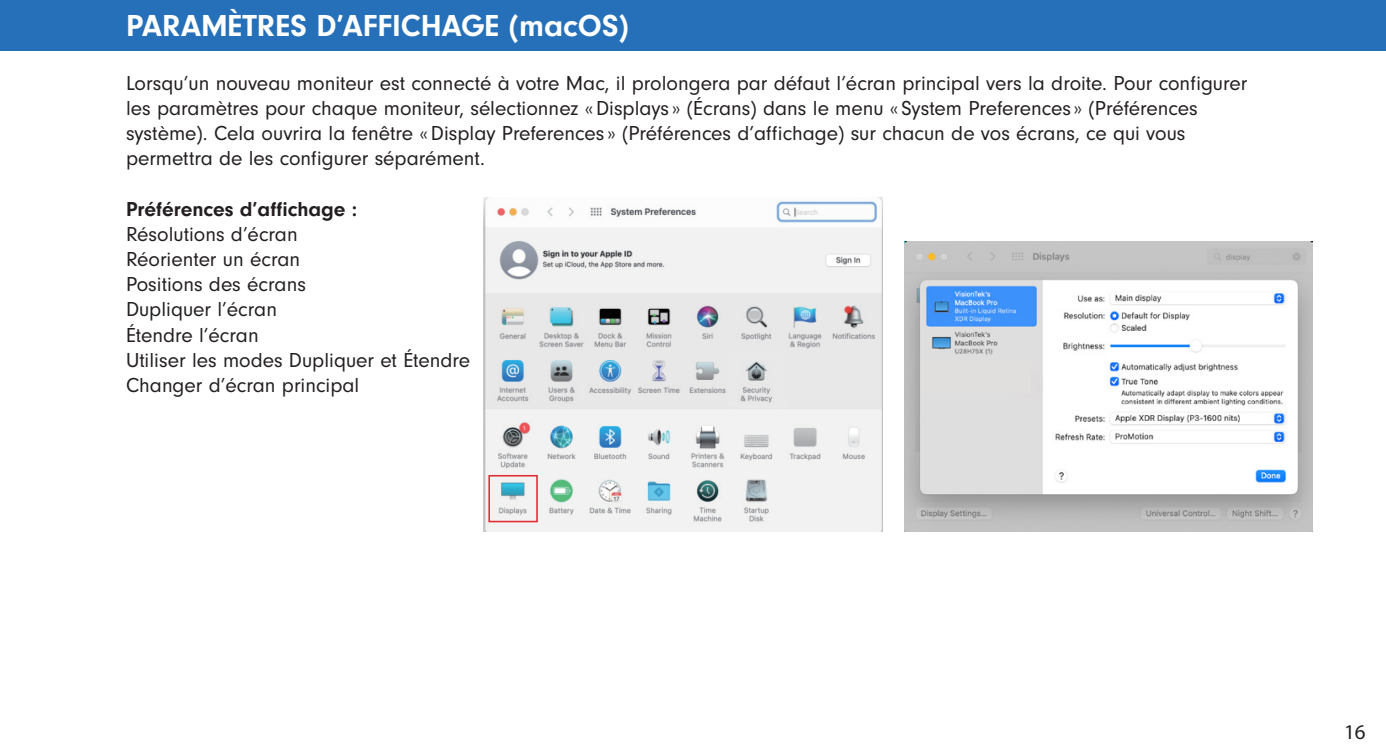
<style>
.page{position:relative;width:1386px;height:756px;background:#fff}
.page>*{position:absolute;margin:0;border:0;box-sizing:border-box;transform-origin:0 0}
.Titles{font:700 31.5px "Neuzeit Gro";color:#fff}
.Content{font:21px/25.2px "Neuzeit Gro";color:#231f20}
.Content-2{font:700 21px "Neuzeit Gro";color:#231f20}
.t1{font:21px "Myriad Pro";color:#231f20}
</style>
<div class="page">
<div style="left:0;top:0;width:1386px;height:50px;background:#2570b8"></div>
<img style="left:484px;top:198px;width:399px;height:334px">
<svg style="left:488px;top:475px;width:50px;height:47px"></svg>
<div style="left:729px;top:355px;width:8px;height:52px;background:#e9e9e9"></div>
<div style="left:775px;top:355px;width:9px;height:52px;background:#e9e9e9"></div>
<div style="left:736px;top:355px;width:49px;height:6px;background:#e9e9e9"></div>
<div style="left:736px;top:403px;width:49px;height:5px;background:#e9e9e9"></div>
<img style="left:905px;top:241px;width:407px;height:291px">
<div style="left:922px;top:361px;width:109px;height:32px;background:#e0dfde"></div>
<p class="Titles" style="left:126px;top:8px;width:504px">PARAMÈTRES D’AFFICHAGE (macOS)</p>
<p class="Content" style="left:126px;top:71px;width:1123px">Lorsqu’un nouveau moniteur est connecté à votre Mac, il prolongera par défaut l’écran principal vers la droite. Pour configurer les paramètres pour chaque moniteur, sélectionnez «Displays » (Écrans) dans le menu « System Preferences » (Préférences système). Cela ouvrira la fenêtre «Display Preferences » (Préférences d’affichage) sur chacun de vos écrans, ce qui vous permettra de les configurer séparément.</p>
<p class="Content-2" style="left:126px;top:197px;width:233px">Préférences d’affichage :</p>
<p class="Content" style="left:126px;top:222px;width:173px">Résolutions d’écran</p>
<p class="Content" style="left:126px;top:247px;width:176px">Réorienter un écran</p>
<p class="Content" style="left:126px;top:272px;width:181px">Positions des écrans</p>
<p class="Content" style="left:126px;top:297px;width:153px">Dupliquer l’écran</p>
<p class="Content" style="left:126px;top:323px;width:134px">Étendre l’écran</p>
<p class="Content" style="left:126px;top:348px;width:346px">Utiliser les modes Dupliquer et Étendre</p>
<p class="Content" style="left:126px;top:373px;width:235px">Changer d’écran principal</p>
<p class="t1" style="left:1344px;top:719px;width:23px">16</p>
</div>
